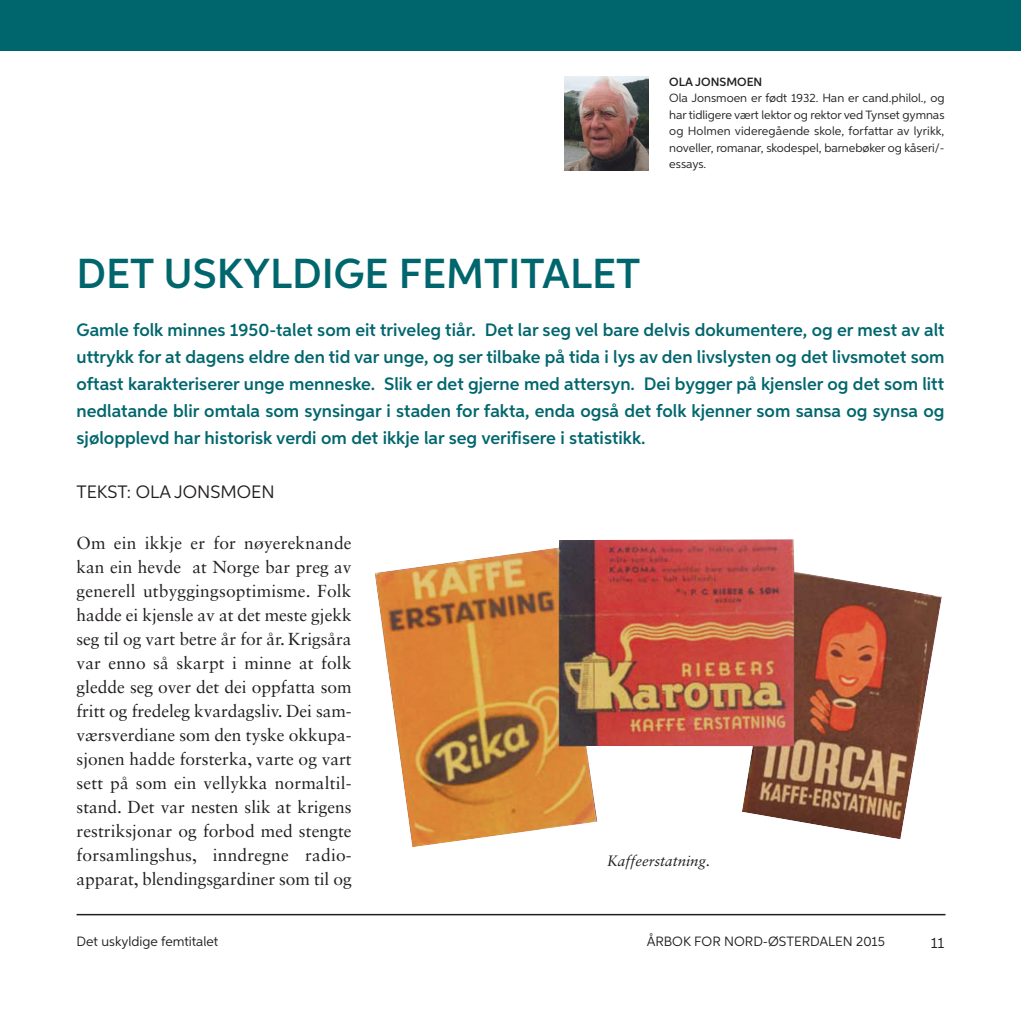
<style>
.page{position:relative;width:1021px;height:1021px;background:#fff}
.page>*{position:absolute;margin:0;border:0;box-sizing:border-box;transform-origin:0 0}
.t1{font:600 42px "Aspira";color:#00666d}
.t2{font:600 18px/27px "Aspira";color:#00666d;text-align:justify}
.t3{font:18px "Aspira";color:#231f20}
.t4{font:17.4px/24px "Sabon LT Std";letter-spacing:-.005em;color:#231f20;text-align:justify}
.t5{font:italic 15px "Sabon LT Std";color:#231f20}
.t6{font:15px "Aspira";color:#231f20}
.t7{font:13.5px "Aspira";color:#231f20}
.t8{font:12px/16.5px "Aspira";letter-spacing:-.005em;color:#231f20;text-align:justify}
.t9{font:600 12px "Aspira";color:#231f20}
</style>
<div class="page">
<hr style="left:77px;top:913px;width:868px;height:2px;background:#231f20">
<div style="left:0;top:0;width:1020px;height:51px;background:#00666d"></div>
<img style="left:564px;top:77px;width:84px;height:93px">
<img style="left:374px;top:539px;width:567px;height:308px">
<p class="t9" style="left:669px;top:77px;width:94px">OLA JONSMOEN</p>
<p class="t8" style="left:669px;top:91px;width:277px">Ola Jonsmoen er født 1932. Han er cand.philol., og har tidligere vært lektor og rektor ved Tynset gymnas og Holmen videregående skole, forfattar av lyrikk, noveller, romanar, skodespel, barnebøker og kåseri/- essays.</p>
<h1 class="t1" style="left:77px;top:257px;width:565px">DET USKYLDIGE FEMTITALET</h1>
<p class="t2" style="left:77px;top:318px;width:869px">Gamle folk minnes 1950-talet som eit triveleg tiår. Det lar seg vel bare delvis dokumentere, og er mest av alt uttrykk for at dagens eldre den tid var unge, og ser tilbake på tida i lys av den livslysten og det livsmotet som oftast karakteriserer unge menneske. Slik er det gjerne med attersyn. Dei bygger på kjensler og det som litt nedlatande blir omtala som synsingar i staden for fakta, enda også det folk kjenner som sansa og synsa og sjølopplevd har historisk verdi om det ikkje lar seg verifisere i statistikk.</p>
<p class="t3" style="left:77px;top:485px;width:200px">TEKST: OLA JONSMOEN</p>
<p class="t4" style="left:77px;top:532px;width:276px">Om ein ikkje er for nøyereknande kan ein hevde at Norge bar preg av generell utbyggingsoptimisme. Folk hadde ei kjensle av at det meste gjekk seg til og vart betre år for år. Krigsåra var enno så skarpt i minne at folk gledde seg over det dei oppfatta som fritt og fredeleg kvardagsliv. Dei sam&shy;værsverdiane som den tyske okkupa&shy;sjonen hadde forsterka, varte og vart sett på som ein vellykka normaltil&shy;stand. Det var nesten slik at krigens restriksjonar og forbod med stengte forsamlingshus, inndregne radio&shy;apparat, blendingsgardiner som til og</p>
<p class="t5" style="left:607px;top:854px;width:105px">Kaffeerstatning.</p>
<p class="t7" style="left:77px;top:936px;width:143px">Det uskyldige femtitalet</p>
<p class="t7" style="left:646px;top:936px;width:240px">ÅRBOK FOR NORD-ØSTERDALEN 2015</p>
<p class="t6" style="left:930px;top:936px;width:15px">11</p>
</div>
